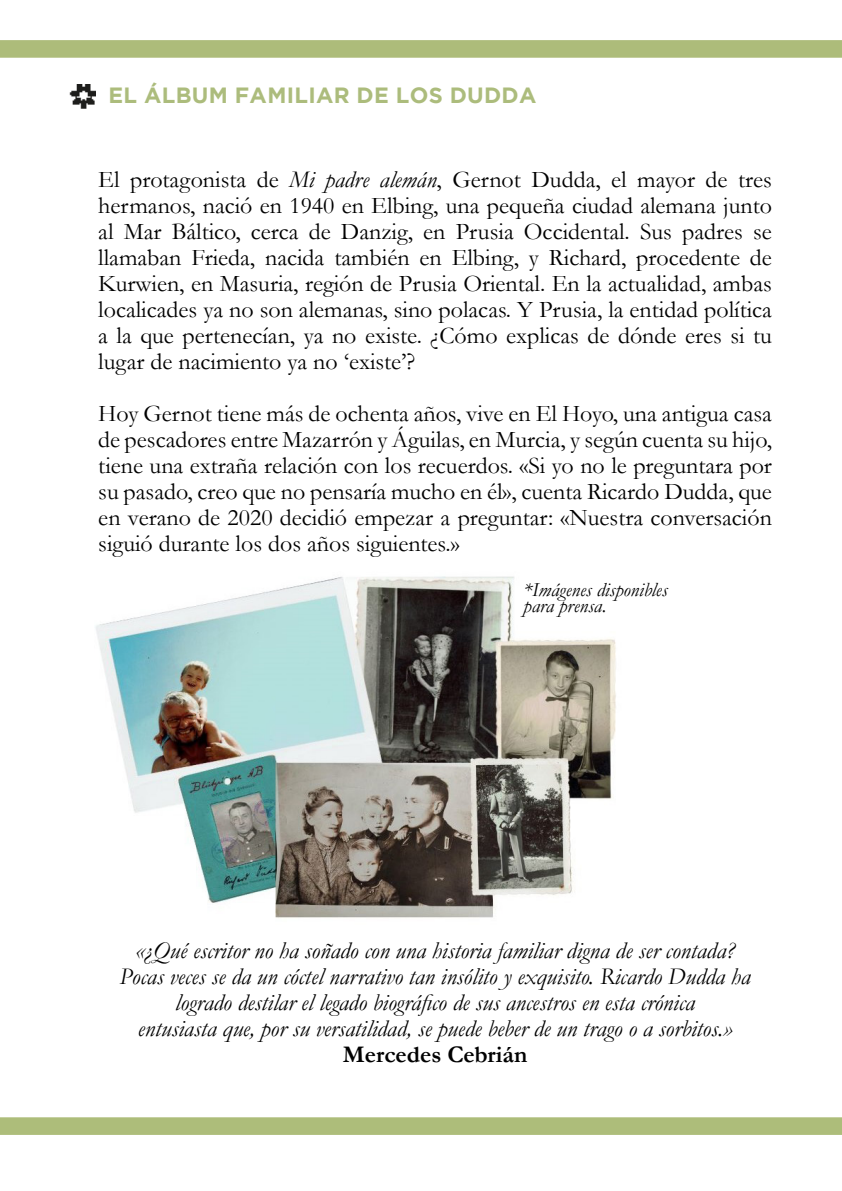
<style>
.page{position:relative;width:842px;height:1191px;background:#fff}
.page>*{position:absolute;margin:0;border:0;box-sizing:border-box;transform-origin:0 0}
.t1{font:24px/26px "Garamond";color:#000;text-align:justify}
.t2{font:italic 24px/26px "Garamond";color:#000;text-align:center}
.t3{font:700 22px "Gotham";letter-spacing:.015em;color:#acbc7c}
.t4{font:italic 20px "Garamond";color:#000}
.s1{font-style:italic}
.s2{font-weight:700;font-style:normal}
</style>
<div class="page">
<div style="left:1px;top:1118px;width:841px;height:15px;background:#adbd7a"></div>
<div style="left:0;top:1117px;width:842px;height:17px;border:2px solid #adbd7a"></div>
<div style="left:1px;top:41px;width:840px;height:16px;background:#adbc7a"></div>
<div style="left:0;top:40px;width:842px;height:18px;border:2px solid #adbc7a"></div>
<img style="left:69px;top:84px;width:26px;height:25px">
<img style="left:95px;top:576px;width:521px;height:342px">
<p class="t3" style="left:109px;top:82px;width:429px">EL ÁLBUM FAMILIAR DE LOS DUDDA</p>
<p class="t1" style="left:98px;top:165px;width:675px">El protagonista de <span class="s1">Mi padre alemán</span>, Gernot Dudda, el mayor de tres hermanos, nació en 1940 en Elbing, una pequeña ciudad alemana junto al Mar Báltico, cerca de Danzig, en Prusia Occidental. Sus padres se llamaban Frieda, nacida también en Elbing, y Richard, procedente de Kurwien, en Masuria, región de Prusia Oriental. En la actualidad, ambas localicades ya no son alemanas, sino polacas. Y Prusia, la entidad política a la que pertenecían, ya no existe. ¿Cómo explicas de dónde eres si tu lugar de nacimiento ya no ‘existe’?</p>
<p class="t1" style="left:98px;top:399px;width:675px">Hoy Gernot tiene más de ochenta años, vive en El Hoyo, una antigua casa de pescadores entre Mazarrón y Águilas, en Murcia, y según cuenta su hijo, tiene una extraña relación con los recuerdos. «Si yo no le preguntara por su pasado, creo que no pensaría mucho en él», cuenta Ricardo Dudda, que en verano de 2020 decidió empezar a preguntar: «Nuestra conversación siguió durante los dos años siguientes.»</p>
<p class="t4" style="left:524px;top:576px;width:145px">*Imágenes disponibles</p>
<p class="t4" style="left:524px;top:592px;width:84px">para prensa.</p>
<p class="t2" style="left:135px;top:936px;width:601px">«¿Qué escritor no ha soñado con una historia familiar digna de ser contada?</p>
<p class="t2" style="left:119px;top:962px;width:633px">Pocas veces se da un cóctel narrativo tan insólito y exquisito. Ricardo Dudda ha logrado destilar el legado biográfico de sus ancestros en esta crónica</p>
<p class="t2" style="left:138px;top:1014px;width:596px">entusiasta que, por su versatilidad, se puede beber de un trago o a sorbitos.»<br><span class="s2">Mercedes Cebrián</span></p>
</div>
